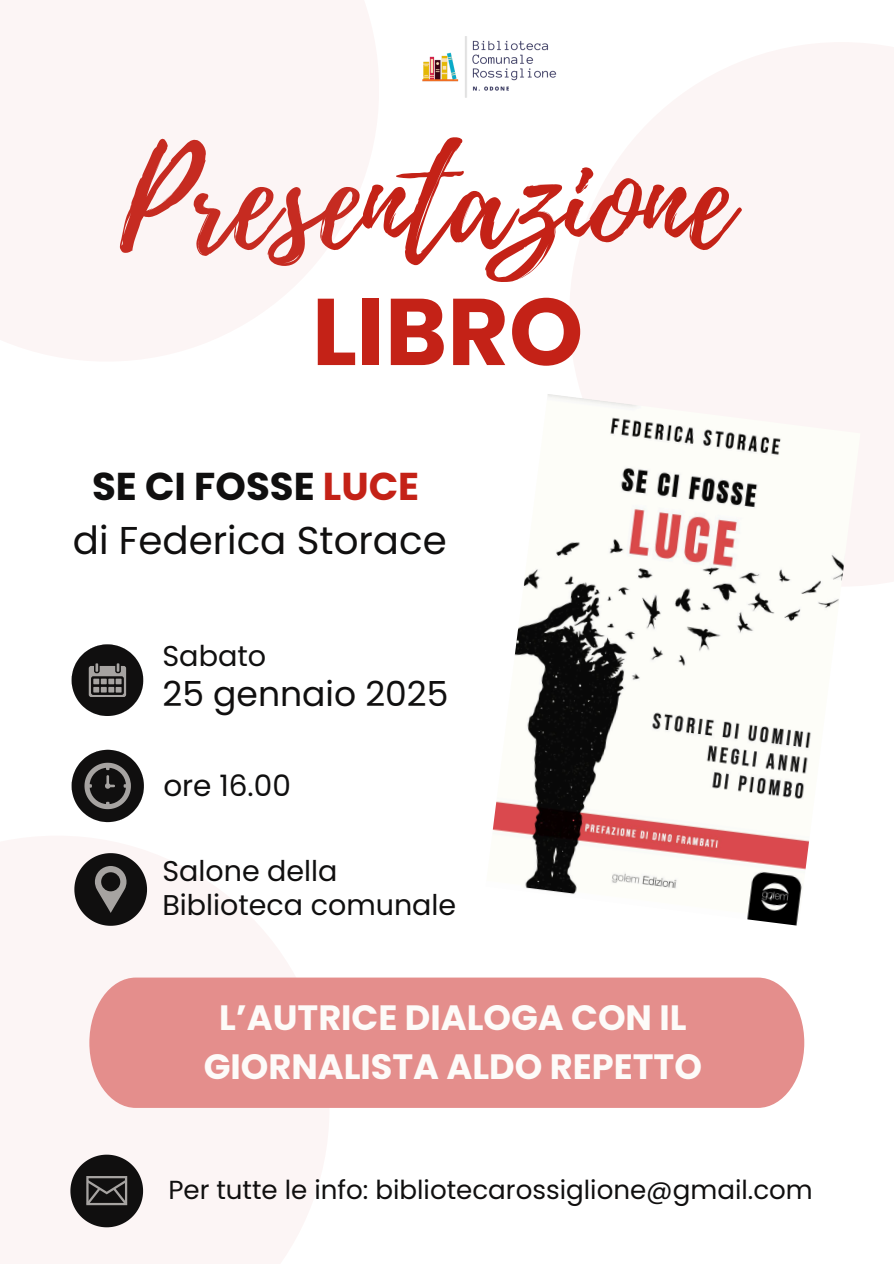
<style>
.page{position:relative;width:894px;height:1264px;background:#fff}
.page>*{position:absolute;margin:0;border:0;box-sizing:border-box;transform-origin:0 0}
.t1{font:135.6px "Playlist Script";color:#c42217}
.t2{font:700 94.5px "Poppins";color:#c42217}
.t3{font:38.7px/54px "Poppins";color:#100f0f;text-align:center}
.t4{font:700 35.1px/48.3px "Poppins";color:#fdfbf9;text-align:center}
.t5{font:34.5px "Poppins";color:#100f0f}
.t6{font:29.55px "Poppins";color:#100f0f}
.t7{font:28.65px "Poppins";color:#100f0f}
.t8{font:28.5px/34.2px "Poppins";color:#100f0f}
.t9{font:26.1px "Poppins";color:#100f0f}
.s1{font-weight:700}
.s2{font-weight:700;color:#c42217}
</style>
<div class="page">
<div style="left:569px;top:42px;width:324px;height:544px;background:#fcf5f5"></div>
<img style="left:492px;top:394px;width:352px;height:531px">
<div style="left:0;top:835px;width:329px;height:428px;background:#fcf5f5"></div>
<svg style="left:72px;top:644px;width:71px;height:72px"></svg>
<svg style="left:72px;top:749px;width:72px;height:73px"></svg>
<svg style="left:74px;top:853px;width:73px;height:72px"></svg>
<div style="left:89px;top:977px;width:715px;height:130px;background:#e48e8c"></div>
<div style="left:0;top:0;width:379px;height:361px;background:#fcf5f5"></div>
<svg style="left:70px;top:1154px;width:73px;height:73px"></svg>
<img style="left:422px;top:36px;width:135px;height:62px">
<p class="t1" style="left:120px;top:104px;width:613px">Presentazione</p>
<h1 class="t2" style="left:312px;top:266px;width:273px">LIBRO</h1>
<h2 class="t3" style="left:73px;top:460px;width:375px"><span class="s1">SE CI FOSSE</span> <span class="s2">LUCE<br></span>di Federica Storace</h2>
<p class="t7" style="left:162px;top:636px;width:105px">Sabato</p>
<h4 class="t5" style="left:162px;top:669px;width:287px">25 gennaio 2025</h4>
<h6 class="t6" style="left:163px;top:764px;width:129px">ore 16.00</h6>
<p class="t8" style="left:162px;top:854px;width:295px">Salone della<br>Biblioteca comunale</p>
<h5 class="t4" style="left:204px;top:993px;width:499px">L’AUTRICE DIALOGA CON IL<br>GIORNALISTA ALDO REPETTO</h5>
<p class="t9" style="left:168px;top:1171px;width:645px">Per tutte le info: bibliotecarossiglione@gmail.com</p>
</div>
